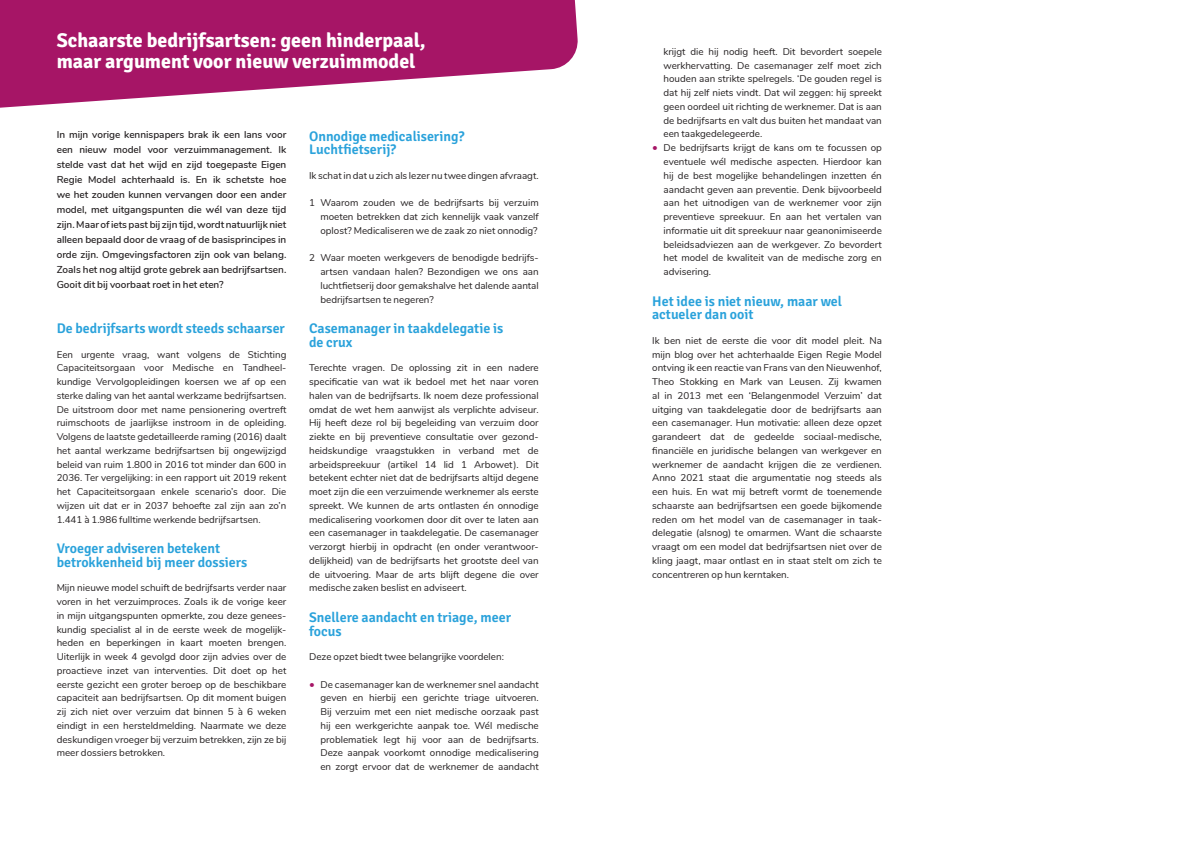
<style>
.page{position:relative;width:1191px;height:842px;background:#fff}
.page>*{position:absolute;margin:0;border:0;box-sizing:border-box;transform-origin:0 0}
.t1{font:300 20px/21px "Signika";color:#fff}
.t2{font:300 14px/13.7px "Signika";color:#2aa2db}
.t3{font:600 10px/15px "Nunito";color:#231f20;text-align:justify}
.t4{font:9.8px/13.7px "Nunito";color:#231f20;text-align:justify}
.s1{font-size:11px;color:#a61566}
</style>
<div class="page">
<svg style="left:0;top:0;width:578px;height:108px;fill:#a61566"></svg>
<h1 class="t1" style="left:57px;top:29px;width:371px">Schaarste bedrijfsartsen: geen hinderpaal, maar argument voor nieuw verzuimmodel</h1>
<p class="t3" style="left:57px;top:126px;width:231px">In mijn vorige kennispapers brak ik een lans voor een nieuw model voor verzuimmanagement. Ik stelde vast dat het wijd en zijd toegepaste Eigen Regie Model achterhaald is. En ik schetste hoe we het zouden kunnen vervangen door een ander model, met uitgangspunten die wél van deze tijd zijn. Maar of iets past bij zijn tijd, wordt natuurlijk niet alleen bepaald door de vraag of de basisprincipes in orde zijn. Omgevingsfactoren zijn ook van belang.<br>Zoals het nog altijd grote gebrek aan bedrijfsartsen.<br>Gooit dit bij voorbaat roet in het eten?</p>
<h2 class="t2" style="left:57px;top:321px;width:230px">De bedrijfsarts wordt steeds schaarser</h2>
<p class="t4" style="left:57px;top:347px;width:231px">Een urgente vraag, want volgens de Stichting Capaciteitsorgaan voor Medische en Tandheel&shy;kundige Vervolgopleidingen koersen we af op een sterke daling van het aantal werkzame bedrijfsartsen.<br>De uitstroom door met name pensionering overtreft ruimschoots de jaarlijkse instroom in de opleiding.<br>Volgens de laatste gedetailleerde raming (2016) daalt het aantal werkzame bedrijfsartsen bij ongewijzigd beleid van ruim 1.800 in 2016 tot minder dan 600 in 2036. Ter vergelijking: in een rapport uit 2019 rekent het Capaciteitsorgaan enkele scenario’s door. Die wijzen uit dat er in 2037 behoefte zal zijn aan zo’n 1.441 à 1.986 fulltime werkende bedrijfsartsen.</p>
<h2 class="t2" style="left:57px;top:541px;width:192px">Vroeger adviseren betekent betrokkenheid bij meer dossiers</h2>
<p class="t4" style="left:57px;top:580px;width:231px">Mijn nieuwe model schuift de bedrijfsarts verder naar voren in het verzuimproces. Zoals ik de vorige keer in mijn uitgangspunten opmerkte, zou deze genees&shy;kundig specialist al in de eerste week de mogelijk&shy;heden en beperkingen in kaart moeten brengen.<br>Uiterlijk in week 4 gevolgd door zijn advies over de proactieve inzet van interventies. Dit doet op het eerste gezicht een groter beroep op de beschikbare capaciteit aan bedrijfsartsen. Op dit moment buigen zij zich niet over verzuim dat binnen 5 à 6 weken eindigt in een hersteldmelding. Naarmate we deze deskundigen vroeger bij verzuim betrekken, zijn ze bij meer dossiers betrokken.</p>
<h2 class="t2" style="left:309px;top:128px;width:157px">Onnodige medicalisering?<br>Luchtfietserij?</h2>
<p class="t4" style="left:309px;top:168px;width:231px">Ik schat in dat u zich als lezer nu twee dingen afvraagt.</p>
<p class="t4" style="left:320px;top:195px;width:220px;text-indent:-11px">1 Waarom zouden we de bedrijfsarts bij verzuim moeten betrekken dat zich kennelijk vaak vanzelf oplost? Medicaliseren we de zaak zo niet onnodig?</p>
<p class="t4" style="left:320px;top:250px;width:220px;text-indent:-11px">2 Waar moeten werkgevers de benodigde bedrijfs&shy;artsen vandaan halen? Bezondigen we ons aan luchtfietserij door gemakshalve het dalende aantal bedrijfsartsen te negeren?</p>
<h2 class="t2" style="left:309px;top:321px;width:196px">Casemanager in taakdelegatie is de crux</h2>
<p class="t4" style="left:309px;top:360px;width:231px">Terechte vragen. De oplossing zit in een nadere specificatie van wat ik bedoel met het naar voren halen van de bedrijfsarts. Ik noem deze professional omdat de wet hem aanwijst als verplichte adviseur.<br>Hij heeft deze rol bij begeleiding van verzuim door ziekte en bij preventieve consultatie over gezond&shy;heidskundige vraagstukken in verband met de arbeidspreekuur (artikel 14 lid 1 Arbowet). Dit betekent echter niet dat de bedrijfsarts altijd degene moet zijn die een verzuimende werknemer als eerste spreekt. We kunnen de arts ontlasten én onnodige medicalisering voorkomen door dit over te laten aan een casemanager in taakdelegatie. De casemanager verzorgt hierbij in opdracht (en onder verantwoor&shy;delijkheid) van de bedrijfsarts het grootste deel van de uitvoering. Maar de arts blijft degene die over medische zaken beslist en adviseert.</p>
<h2 class="t2" style="left:309px;top:609px;width:203px">Snellere aandacht en triage, meer focus</h2>
<p class="t4" style="left:309px;top:649px;width:196px">Deze opzet biedt twee belangrijke voordelen:</p>
<p class="t4" style="left:320px;top:677px;width:220px;text-indent:-11px"><span class="s1">•</span> De casemanager kan de werknemer snel aandacht geven en hierbij een gerichte triage uitvoeren.<br>Bij verzuim met een niet medische oorzaak past hij een werkgerichte aanpak toe. Wél medische problematiek legt hij voor aan de bedrijfsarts.<br>Deze aanpak voorkomt onnodige medicalisering en zorgt ervoor dat de werknemer de aandacht</p>
<p class="t4" style="left:663px;top:44px;width:220px">krijgt die hij nodig heeft. Dit bevordert soepele werkhervatting. De casemanager zelf moet zich houden aan strikte spelregels. ‘De gouden regel is dat hij zelf niets vindt. Dat wil zeggen: hij spreekt geen oordeel uit richting de werknemer. Dat is aan de bedrijfsarts en valt dus buiten het mandaat van een taakgedelegeerde.</p>
<p class="t4" style="left:663px;top:140px;width:220px;text-indent:-11px"><span class="s1">•</span> De bedrijfsarts krijgt de kans om te focussen op eventuele wél medische aspecten. Hierdoor kan hij de best mogelijke behandelingen inzetten én aandacht geven aan preventie. Denk bijvoorbeeld aan het uitnodigen van de werknemer voor zijn preventieve spreekuur. En aan het vertalen van informatie uit dit spreekuur naar geanonimiseerde beleidsadviezen aan de werkgever. Zo bevordert het model de kwaliteit van de medische zorg en advisering.</p>
<h2 class="t2" style="left:652px;top:293px;width:191px">Het idee is niet nieuw, maar wel actueler dan ooit</h2>
<p class="t4" style="left:652px;top:333px;width:231px">Ik ben niet de eerste die voor dit model pleit. Na mijn blog over het achterhaalde Eigen Regie Model ontving ik een reactie van Frans van den Nieuwenhof, Theo Stokking en Mark van Leusen. Zij kwamen al in 2013 met een ‘Belangenmodel Verzuim’ dat uitging van taakdelegatie door de bedrijfsarts aan een casemanager. Hun motivatie: alleen deze opzet garandeert dat de gedeelde sociaal-medische, financiële en juridische belangen van werkgever en werknemer de aandacht krijgen die ze verdienen.<br>Anno 2021 staat die argumentatie nog steeds als een huis. En wat mij betreft vormt de toenemende schaarste aan bedrijfsartsen een goede bijkomende reden om het model van de casemanager in taak&shy;delegatie (alsnog) te omarmen. Want die schaarste vraagt om een model dat bedrijfsartsen niet over de kling jaagt, maar ontlast en in staat stelt om zich te concentreren op hun kerntaken.</p>
</div>
